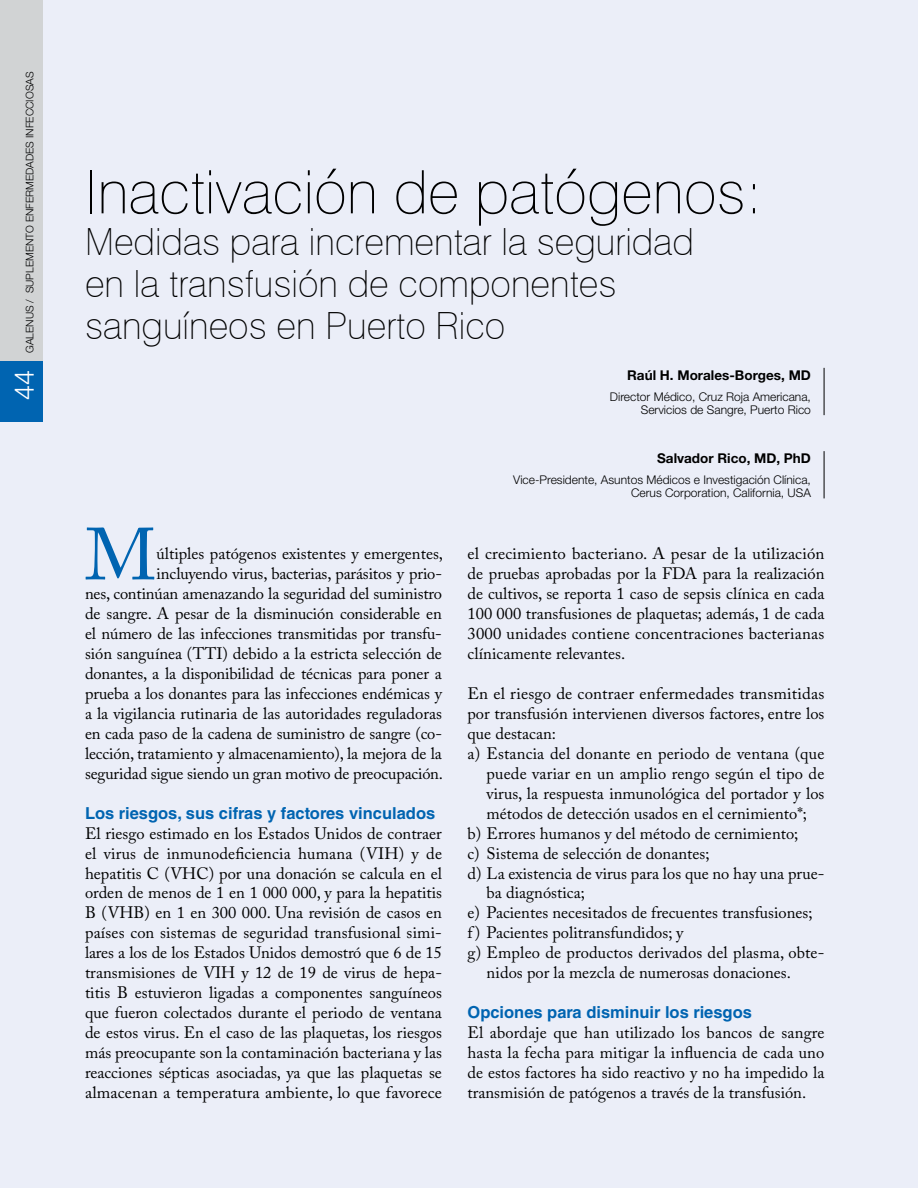
<style>
.page{position:relative;width:918px;height:1188px;background:#ebeef8}
.page>*{position:absolute;margin:0;border:0;box-sizing:border-box;transform-origin:0 0}
.t1{font:72.9px "Adobe Caslon Pro";color:#0064b1}
.t2{font:100 60px "Swiss 721 BT";color:#000}
.t3{font:100 37.5px/42px "Swiss 721 BT";color:#000}
.t4{font:300 27px "Helvetica Neue";color:#fff}
.t5{font:16.5px/20px "Adobe Caslon Pro";color:#000;text-align:justify}
.t6{font:700 16.5px "Helvetica LT Std";color:#0064b1}
.t7{font:700 13.5px "Helvetica Neue";color:#000}
.t8{font:300 12px/13.5px "Helvetica Neue";color:#000;text-align:right}
.t9{font:300 10.5px "Helvetica Neue";color:#000}
</style>
<div class="page">
<hr style="left:824px;top:368px;width:1px;height:47px;background:#000">
<hr style="left:824px;top:451px;width:1px;height:47px;background:#000">
<div style="left:0;top:0;width:43px;height:412px;background:#d1d3d4"></div>
<div style="left:0;top:361px;width:43px;height:61px;background:#0064b1"></div>
<p class="t9" style="left:23px;top:353px;width:283px;rotate:-90deg">GALENUS / SUPLEMENTO ENFERMEDADES INFECCIOSAS</p>
<h3 class="t4" style="left:8px;top:400px;width:32px;rotate:-90deg">44</h3>
<h2 class="t2" style="left:85px;top:156px;width:679px">Inactivación de patógenos:</h2>
<h3 class="t3" style="left:85px;top:221px;width:610px">Medidas para incrementar la seguridad en la transfusión de componentes sanguíneos en Puerto Rico</h3>
<p class="t7" style="left:627px;top:367px;width:185px">Raúl H. Morales-Borges, MD</p>
<p class="t8" style="left:610px;top:390px;width:202px">Director Médico, Cruz Roja Americana,<br>Servicios de Sangre, Puerto Rico</p>
<h1 class="t1" style="left:85px;top:512px;width:73px">M</h1>
<p class="t5" style="left:85px;top:544px;width:360px;text-align:right">últiples patógenos existentes y emergentes, incluyendo virus, bacterias, parásitos y prio-<br>nes, continúan amenazando la seguridad del suministro de sangre. A pesar de la disminución considerable en el número de las infecciones transmitidas por transfu&shy;sión sanguínea (TTI) debido a la estricta selección de donantes, a la disponibilidad de técnicas para poner a prueba a los donantes para las infecciones endémicas y a la vigilancia rutinaria de las autoridades reguladoras en cada paso de la cadena de suministro de sangre (co&shy;lección, tratamiento y almacenamiento), la mejora de la seguridad sigue siendo un gran motivo de preocupación.</p>
<p class="t6" style="left:85px;top:803px;width:352px">Los riesgos, sus cifras y factores vinculados</p>
<p class="t5" style="left:85px;top:823px;width:359px">El riesgo estimado en los Estados Unidos de contraer el virus de inmunodeficiencia humana (VIH) y de hepatitis C (VHC) por una donación se calcula en el orden de menos de 1 en 1 000 000, y para la hepatitis B (VHB) en 1 en 300 000. Una revisión de casos en países con sistemas de seguridad transfusional simi&shy;lares a los de los Estados Unidos demostró que 6 de 15 transmisiones de VIH y 12 de 19 de virus de hepa&shy;titis B estuvieron ligadas a componentes sanguíneos que fueron colectados durante el periodo de ventana de estos virus. En el caso de las plaquetas, los riesgos más preocupante son la contaminación bacteriana y las reacciones sépticas asociadas, ya que las plaquetas se almacenan a temperatura ambiente, lo que favorece</p>
<p class="t7" style="left:657px;top:450px;width:155px">Salvador Rico, MD, PhD</p>
<p class="t8" style="left:513px;top:473px;width:299px">Vice-Presidente, Asuntos Médicos e Investigación Clínica,<br>Cerus Corporation, California, USA</p>
<p class="t5" style="left:468px;top:544px;width:358px">el crecimiento bacteriano. A pesar de la utilización de pruebas aprobadas por la FDA para la realización de cultivos, se reporta 1 caso de sepsis clínica en cada 100 000 transfusiones de plaquetas; además, 1 de cada 3000 unidades contiene concentraciones bacterianas clínicamente relevantes.</p>
<p class="t5" style="left:468px;top:683px;width:358px">En el riesgo de contraer enfermedades transmitidas</p>
<p class="t5" style="left:468px;top:703px;width:358px">por transfusión intervienen diversos factores, entre los</p>
<p class="t5" style="left:468px;top:723px;width:90px">que destacan:</p>
<p class="t5" style="left:468px;top:743px;width:358px">a) Estancia del donante en periodo de ventana (que</p>
<p class="t5" style="left:487px;top:763px;width:339px">puede variar en un amplio rengo según el tipo de</p>
<p class="t5" style="left:487px;top:783px;width:339px">virus, la respuesta inmunológica del portador y los</p>
<p class="t5" style="left:487px;top:803px;width:322px">métodos de detección usados en el cernimiento*;</p>
<p class="t5" style="left:468px;top:823px;width:332px">b) Errores humanos y del método de cernimiento;</p>
<p class="t5" style="left:468px;top:843px;width:244px">c) Sistema de selección de donantes;</p>
<p class="t5" style="left:468px;top:863px;width:358px">d) La existencia de virus para los que no hay una prue-</p>
<p class="t5" style="left:487px;top:883px;width:100px">ba diagnóstica;</p>
<p class="t5" style="left:468px;top:903px;width:347px">e) Pacientes necesitados de frecuentes transfusiones;</p>
<p class="t5" style="left:468px;top:923px;width:217px">f ) Pacientes politransfundidos; y</p>
<p class="t5" style="left:468px;top:943px;width:358px">g) Empleo de productos derivados del plasma, obte-</p>
<p class="t5" style="left:487px;top:963px;width:306px">nidos por la mezcla de numerosas donaciones.</p>
<p class="t6" style="left:468px;top:1002px;width:286px">Opciones para disminuir los riesgos</p>
<p class="t5" style="left:468px;top:1022px;width:358px">El abordaje que han utilizado los bancos de sangre hasta la fecha para mitigar la influencia de cada uno de estos factores ha sido reactivo y no ha impedido la transmisión de patógenos a través de la transfusión.</p>
</div>
